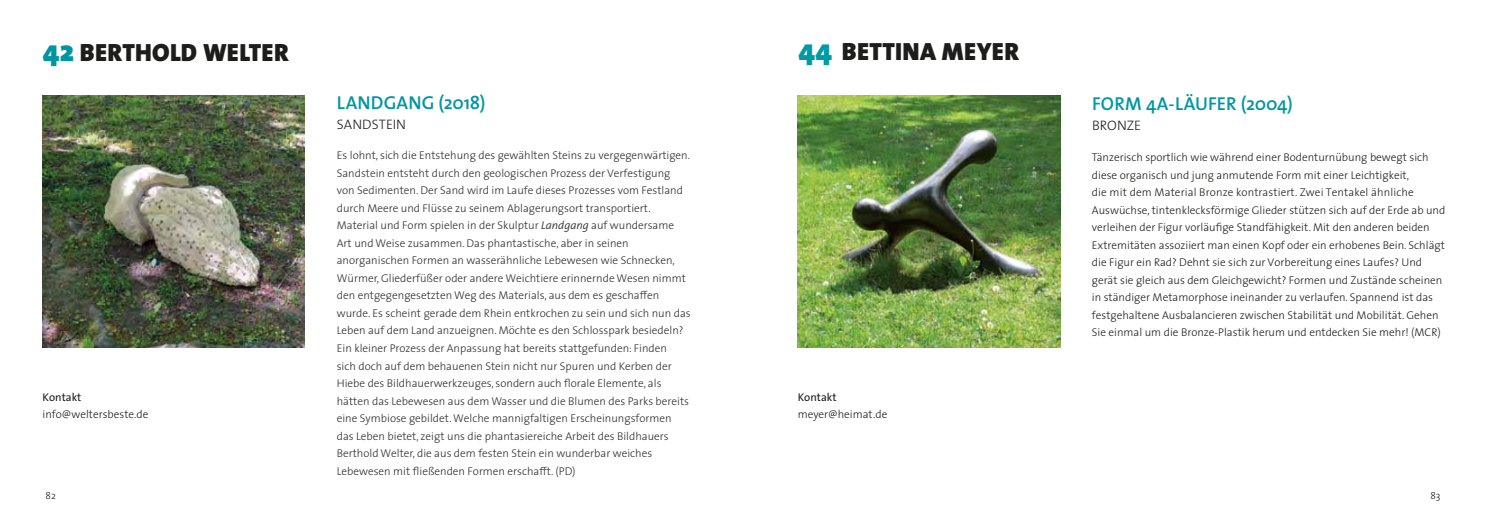
<style>
.page{position:relative;width:1489px;height:525px;background:#fff}
.page>*{position:absolute;margin:0;border:0;box-sizing:border-box;transform-origin:0 0}
.t1{font:900 25px "The Sans";letter-spacing:.015em;color:#1d1d1b}
.t2{font:600 18.75px "The Sans";letter-spacing:.005em;color:#0095a2}
.t3{font:300 13.75px "The Sans";color:#1d1d1b}
.t4{font:300 11.25px/17.5px "The Sans";color:#2e2d2c}
.t5{font:300 11.25px/17.5px "The Sans";color:#1d1d1b}
.t6{font:11.25px "The Sans";color:#1d1d1b}
.t7{font:300 10px "The Sans";color:#1d1d1b}
.s1{font-size:30px;color:#0095a2}
.s2{font-style:italic}
.s3{font-size:30px;color:#009aa7}
.s4{color:#009aa7}
</style>
<div class="page">
<img style="left:43px;top:96px;width:262px;height:251px">
<img style="left:797px;top:96px;width:262px;height:251px">
<h1 class="t1" style="left:43px;top:31px;width:248px"><span class="s1">42</span> BERTHOLD WELTER</h1>
<p class="t6" style="left:43px;top:388px;width:40px">Kontakt</p>
<p class="t5" style="left:43px;top:404px;width:107px">info@weltersbeste.de</p>
<h2 class="t2" style="left:337px;top:87px;width:150px">LANDGANG (2018)</h2>
<p class="t3" style="left:337px;top:113px;width:16px">Sandstein</p>
<p class="t4" style="left:337px;top:146px;width:355px">Es lohnt, sich die Entstehung des gewählten Steins zu vergegenwärtigen.<br>Sandstein entsteht durch den geologischen Prozess der Verfestigung von Sedimenten. Der Sand wird im Laufe dieses Prozesses vom Festland durch Meere und Flüsse zu seinem Ablagerungsort transportiert.<br>Material und Form spielen in der Skulptur <span class="s2">Landgang</span> auf wundersame Art und Weise zusammen. Das phantastische, aber in seinen anorganischen Formen an wasserähnliche Lebewesen wie Schnecken, Würmer, Gliederfüßer oder andere Weichtiere erinnernde Wesen nimmt den entgegengesetzten Weg des Materials, aus dem es geschaffen wurde. Es scheint gerade dem Rhein entkrochen zu sein und sich nun das Leben auf dem Land anzueignen. Möchte es den Schlosspark besiedeln?<br>Ein kleiner Prozess der Anpassung hat bereits stattgefunden: Finden<br>sich doch auf dem behauenen Stein nicht nur Spuren und Kerben der Hiebe des Bildhauerwerkzeuges, sondern auch florale Elemente, als hätten das Lebewesen aus dem Wasser und die Blumen des Parks bereits eine Symbiose gebildet. Welche mannigfaltigen Erscheinungsformen das Leben bietet, zeigt uns die phantasiereiche Arbeit des Bildhauers Berthold Welter, die aus dem festen Stein ein wunderbar weiches Lebewesen mit fließenden Formen erschafft. (PD)</p>
<h1 class="t1" style="left:798px;top:31px;width:222px"><span class="s3">44</span> BETT INA MEYER</h1>
<p class="t6" style="left:797px;top:388px;width:40px">Kontakt</p>
<p class="t5" style="left:797px;top:404px;width:91px">meyer@heimat.de</p>
<h2 class="t2" style="left:1091px;top:88px;width:202px"><span class="s4">FOR</span>M 4A-LÄUFER (2004)</h2>
<p class="t3" style="left:1091px;top:114px;width:9px">bronze</p>
<p class="t5" style="left:1091px;top:148px;width:355px">Tänzerisch sportlich wie während einer Bodenturnübung bewegt sich diese organisch und jung anmutende Form mit einer Leichtigkeit,<br>die mit dem Material Bronze kontrastiert. Zwei Tentakel ähnliche Auswüchse, tintenklecksförmige Glieder stützen sich auf der Erde ab und verleihen der Figur vorläufige Standfähigkeit. Mit den anderen beiden Extremitäten assoziiert man einen Kopf oder ein erhobenes Bein. Schlägt die Figur ein Rad? Dehnt sie sich zur Vorbereitung eines Laufes? Und gerät sie gleich aus dem Gleichgewicht? Formen und Zustände scheinen in ständiger Metamorphose ineinander zu verlaufen. Spannend ist das festgehaltene Ausbalancieren zwischen Stabilität und Mobilität. Gehen Sie einmal um die Bronze-Plastik herum und entdecken Sie mehr! (MCR)</p>
<p class="t7" style="left:46px;top:487px;width:12px">82</p>
<p class="t7" style="left:1430px;top:487px;width:12px">83</p>
</div>
